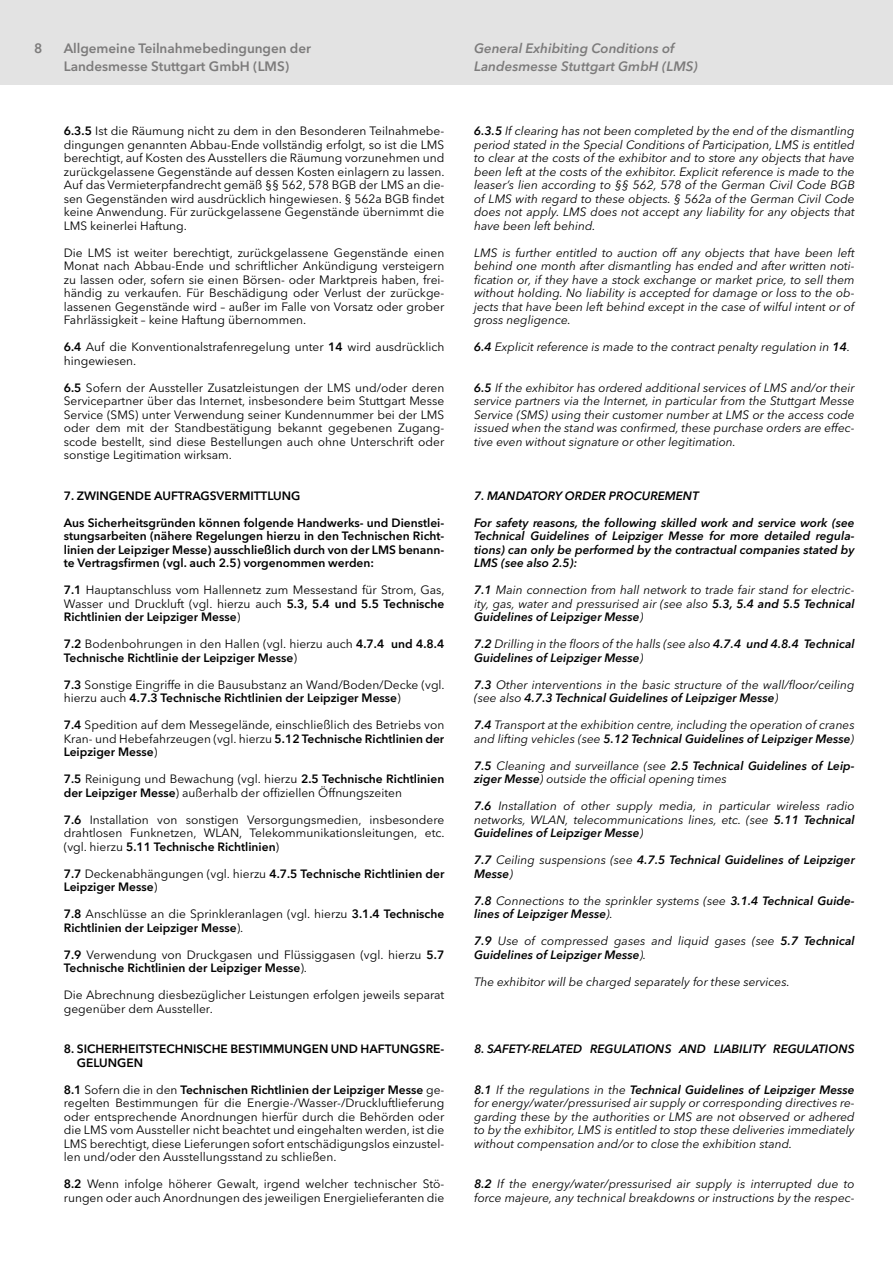
<style>
.page{position:relative;width:893px;height:1263px;background:#fff}
.page>*{position:absolute;margin:0;border:0;box-sizing:border-box;transform-origin:0 0}
.t1{font:600 13.5px/18px "Avenir Next LT Pro";letter-spacing:-.005em;color:#7c7b7b}
.t2{font:italic 600 13.5px/18px "Avenir Next LT Pro";letter-spacing:-.005em;color:#7c7b7b}
.t3{font:12px/13.5px "Avenir Next LT Pro";color:#000;text-align:justify}
.t4{font:italic 12px/13.5px "Avenir Next LT Pro";color:#000;text-align:justify}
.t5{font:italic 600 12px/13.5px "Avenir Next LT Pro";color:#000}
.t6{font:600 12px/13.5px "Avenir Next LT Pro";color:#000}
.s1{font-weight:600}
.s2{font-weight:400}
</style>
<div class="page">
<div style="left:0;top:0;width:893px;height:85px;background:#e3e3e3"></div>
<p class="t1" style="left:34px;top:39px;width:10px">8</p>
<p class="t1" style="left:64px;top:39px;width:249px">Allgemeine Teilnahmebedingungen der<br>Landesmesse Stuttgart GmbH (LMS)</p>
<p class="t2" style="left:474px;top:39px;width:225px">General Exhibiting Conditions of<br>Landesmesse Stuttgart GmbH (LMS)</p>
<p class="t3" style="left:64px;top:124px;width:382px"><span class="s1">6.3.5</span> Ist die Räumung nicht zu dem in den Besonderen Teilnahmebe&shy;dingungen genannten Abbau-Ende vollständig erfolgt, so ist die LMS berechtigt, auf Kosten des Ausstellers die Räumung vorzunehmen und zurückgelassene Gegenstände auf dessen Kosten einlagern zu lassen.<br>Auf das Vermieterpfandrecht gemäß §§ 562, 578 BGB der LMS an die&shy;sen Gegenständen wird ausdrücklich hingewiesen. § 562a BGB findet keine Anwendung. Für zurückgelassene Gegenstände übernimmt die LMS keinerlei Haftung.</p>
<p class="t3" style="left:64px;top:246px;width:382px">Die LMS ist weiter berechtigt, zurückgelassene Gegenstände einen Monat nach Abbau-Ende und schriftlicher Ankündigung versteigern zu lassen oder, sofern sie einen Börsen- oder Marktpreis haben, frei&shy;händig zu verkaufen. Für Beschädigung oder Verlust der zurückge&shy;lassenen Gegenstände wird – außer im Falle von Vorsatz oder grober Fahrlässigkeit – keine Haftung übernommen.</p>
<p class="t3" style="left:64px;top:340px;width:382px"><span class="s1">6.4</span> Auf die Konventionalstrafenregelung unter <span class="s1">14</span> wird ausdrücklich hingewiesen.</p>
<p class="t3" style="left:64px;top:381px;width:382px"><span class="s1">6.5</span> Sofern der Aussteller Zusatzleistungen der LMS und/oder deren Servicepartner über das Internet, insbesondere beim Stuttgart Messe Service (SMS) unter Verwendung seiner Kundennummer bei der LMS oder dem mit der Standbestätigung bekannt gegebenen Zugang&shy;scode bestellt, sind diese Bestellungen auch ohne Unterschrift oder sonstige Legitimation wirksam.</p>
<p class="t6" style="left:64px;top:489px;width:238px">7. ZWINGENDE AUFTRAGSVERMITTLUNG</p>
<p class="t6" style="left:64px;top:516px;width:382px;text-align:justify">Aus Sicherheitsgründen können folgende Handwerks- und Dienstlei&shy;stungsarbeiten (nähere Regelungen hierzu in den Technischen Richt&shy;linien der Leipziger Messe) ausschließlich durch von der LMS benann&shy;te Vertragsfirmen (vgl. auch 2.5) vorgenommen werden:</p>
<p class="t3" style="left:64px;top:583px;width:382px"><span class="s1">7.1</span> Hauptanschluss vom Hallennetz zum Messestand für Strom, Gas, Wasser und Druckluft (vgl. hierzu auch <span class="s1">5.3, 5.4 und 5.5 Technische Richtlinien der Leipziger Messe</span>)</p>
<p class="t6" style="left:64px;top:637px;width:382px">7.2 <span class="s2">Bodenbohrungen in den Hallen (vgl. hierzu auch</span> 4.7.4 und 4.8.4<br>Technische Richtlinie der Leipziger Messe<span class="s2">)</span></p>
<p class="t3" style="left:64px;top:678px;width:382px"><span class="s1">7.3</span> Sonstige Eingriffe in die Bausubstanz an Wand/Boden/Decke (vgl. hierzu auch <span class="s1">4.7.3 Technische Richtlinien der Leipziger Messe</span>)</p>
<p class="t3" style="left:64px;top:718px;width:382px"><span class="s1">7.4</span> Spedition auf dem Messegelände, einschließlich des Betriebs von Kran- und Hebefahrzeugen (vgl. hierzu <span class="s1">5.12 Technische Richtlinien der Leipziger Messe</span>)</p>
<p class="t3" style="left:64px;top:772px;width:382px"><span class="s1">7.5</span> Reinigung und Bewachung (vgl. hierzu <span class="s1">2.5 Technische Richtlinien der Leipziger Messe</span>) außerhalb der offiziellen Öffnungszeiten</p>
<p class="t3" style="left:64px;top:813px;width:382px"><span class="s1">7.6</span> Installation von sonstigen Versorgungsmedien, insbesondere drahtlosen Funknetzen, WLAN, Telekommunikationsleitungen, etc. (vgl. hierzu <span class="s1">5.11 Technische Richtlinien</span>)</p>
<p class="t6" style="left:64px;top:867px;width:382px">7.7 <span class="s2">Deckenabhängungen (vgl. hierzu</span> 4.7.5 Technische Richtlinien der<br>Leipziger Messe<span class="s2">)</span></p>
<p class="t6" style="left:64px;top:907px;width:382px">7.8 <span class="s2">Anschlüsse an die Sprinkleranlagen (vgl. hierzu</span> 3.1.4 Technische<br>Richtlinien der Leipziger Messe<span class="s2">).</span></p>
<p class="t3" style="left:64px;top:948px;width:382px"><span class="s1">7.9</span> Verwendung von Druckgasen und Flüssiggasen (vgl. hierzu <span class="s1">5.7<br>Technische Richtlinien der Leipziger Messe</span>).</p>
<p class="t3" style="left:64px;top:988px;width:382px">Die Abrechnung diesbezüglicher Leistungen erfolgen jeweils separat gegenüber dem Aussteller.</p>
<p class="t6" style="left:77px;top:1042px;width:369px;text-indent:-13px">8. SICHERHEITSTECHNISCHE BESTIMMUNGEN UND HAFTUNGSRE-<br>GELUNGEN</p>
<p class="t3" style="left:64px;top:1083px;width:382px"><span class="s1">8.1</span> Sofern die in den <span class="s1">Technischen Richtlinien der Leipziger Messe</span> ge&shy;regelten Bestimmungen für die Energie-/Wasser-/Druckluftlieferung oder entsprechende Anordnungen hierfür durch die Behörden oder die LMS vom Aussteller nicht beachtet und eingehalten werden, ist die LMS berechtigt, diese Lieferungen sofort entschädigungslos einzustel&shy;len und/oder den Ausstellungsstand zu schließen.</p>
<p class="t3" style="left:64px;top:1177px;width:382px"><span class="s1">8.2</span> Wenn infolge höherer Gewalt, irgend welcher technischer Stö&shy;rungen oder auch Anordnungen des jeweiligen Energielieferanten die</p>
<p class="t4" style="left:474px;top:124px;width:382px"><span class="s1">6.3.5</span> If clearing has not been completed by the end of the dismantling period stated in the Special Conditions of Participation, LMS is entitled to clear at the costs of the exhibitor and to store any objects that have been left at the costs of the exhibitor. Explicit reference is made to the leaser’s lien according to §§ 562, 578 of the German Civil Code BGB of LMS with regard to these objects. § 562a of the German Civil Code does not apply. LMS does not accept any liability for any objects that have been left behind.</p>
<p class="t4" style="left:474px;top:246px;width:382px">LMS is further entitled to auction off any objects that have been left behind one month after dismantling has ended and after written noti&shy;fication or, if they have a stock exchange or market price, to sell them without holding. No liability is accepted for damage or loss to the ob&shy;jects that have been left behind except in the case of wilful intent or of gross negligence.</p>
<p class="t4" style="left:474px;top:340px;width:378px"><span class="s1">6.4</span> Explicit reference is made to the contract penalty regulation in <span class="s1">14</span>.</p>
<p class="t4" style="left:474px;top:381px;width:382px"><span class="s1">6.5</span> If the exhibitor has ordered additional services of LMS and/or their service partners via the Internet, in particular from the Stuttgart Messe Service (SMS) using their customer number at LMS or the access code issued when the stand was confirmed, these purchase orders are effec&shy;tive even without signature or other legitimation.</p>
<p class="t5" style="left:474px;top:489px;width:226px">7. MANDATORY ORDER PROCUREMENT</p>
<p class="t5" style="left:474px;top:516px;width:382px;text-align:justify">For safety reasons, the following skilled work and service work (see Technical Guidelines of Leipziger Messe for more detailed regula&shy;tions) can only be performed by the contractual companies stated by LMS (see also 2.5):</p>
<p class="t4" style="left:474px;top:583px;width:382px"><span class="s1">7.1</span> Main connection from hall network to trade fair stand for electric&shy;ity, gas, water and pressurised air (see also <span class="s1">5.3, 5.4 and 5.5 Technical Guidelines of Leipziger Messe</span>)</p>
<p class="t5" style="left:474px;top:637px;width:382px">7.2 <span class="s2">Drilling in the floors of the halls (see also</span> 4.7.4 und 4.8.4 Technical<br>Guidelines of Leipziger Messe<span class="s2">)</span></p>
<p class="t4" style="left:474px;top:678px;width:382px"><span class="s1">7.3</span> Other interventions in the basic structure of the wall/floor/ceiling (see also <span class="s1">4.7.3 Technical Guidelines of Leipziger Messe</span>)</p>
<p class="t4" style="left:474px;top:718px;width:382px"><span class="s1">7.4</span> Transport at the exhibition centre, including the operation of cranes and lifting vehicles (see <span class="s1">5.12 Technical Guidelines of Leipziger Messe</span>)</p>
<p class="t4" style="left:474px;top:759px;width:382px"><span class="s1">7.5</span> Cleaning and surveillance (see <span class="s1">2.5 Technical Guidelines of Leip&shy;ziger Messe</span>) outside the official opening times</p>
<p class="t4" style="left:474px;top:799px;width:382px"><span class="s1">7.6</span> Installation of other supply media, in particular wireless radio networks, WLAN, telecommunications lines, etc. (see <span class="s1">5.11 Technical Guidelines of Leipziger Messe</span>)</p>
<p class="t5" style="left:474px;top:853px;width:382px">7.7 <span class="s2">Ceiling suspensions (see</span> 4.7.5 Technical Guidelines of Leipziger<br>Messe<span class="s2">)</span></p>
<p class="t5" style="left:474px;top:894px;width:382px">7.8 <span class="s2">Connections to the sprinkler systems (see</span> 3.1.4 Technical Guide&shy;lines of Leipziger Messe<span class="s2">).</span></p>
<p class="t5" style="left:474px;top:934px;width:382px">7.9 <span class="s2">Use of compressed gases and liquid gases (see</span> 5.7 Technical<br>Guidelines of Leipziger Messe<span class="s2">).</span></p>
<p class="t4" style="left:474px;top:975px;width:317px">The exhibitor will be charged separately for these services.</p>
<p class="t5" style="left:474px;top:1042px;width:382px">8. SAFETY-RELATED REGULATIONS AND LIABILITY REGULATIONS</p>
<p class="t4" style="left:474px;top:1083px;width:382px"><span class="s1">8.1</span> If the regulations in the <span class="s1">Technical Guidelines of Leipziger Messe </span>for energy/water/pressurised air supply or corresponding directives re&shy;garding these by the authorities or LMS are not observed or adhered to by the exhibitor, LMS is entitled to stop these deliveries immediately without compensation and/or to close the exhibition stand.</p>
<p class="t4" style="left:474px;top:1177px;width:382px"><span class="s1">8.2</span> If the energy/water/pressurised air supply is interrupted due to force majeure, any technical breakdowns or instructions by the respec-</p>
</div>
